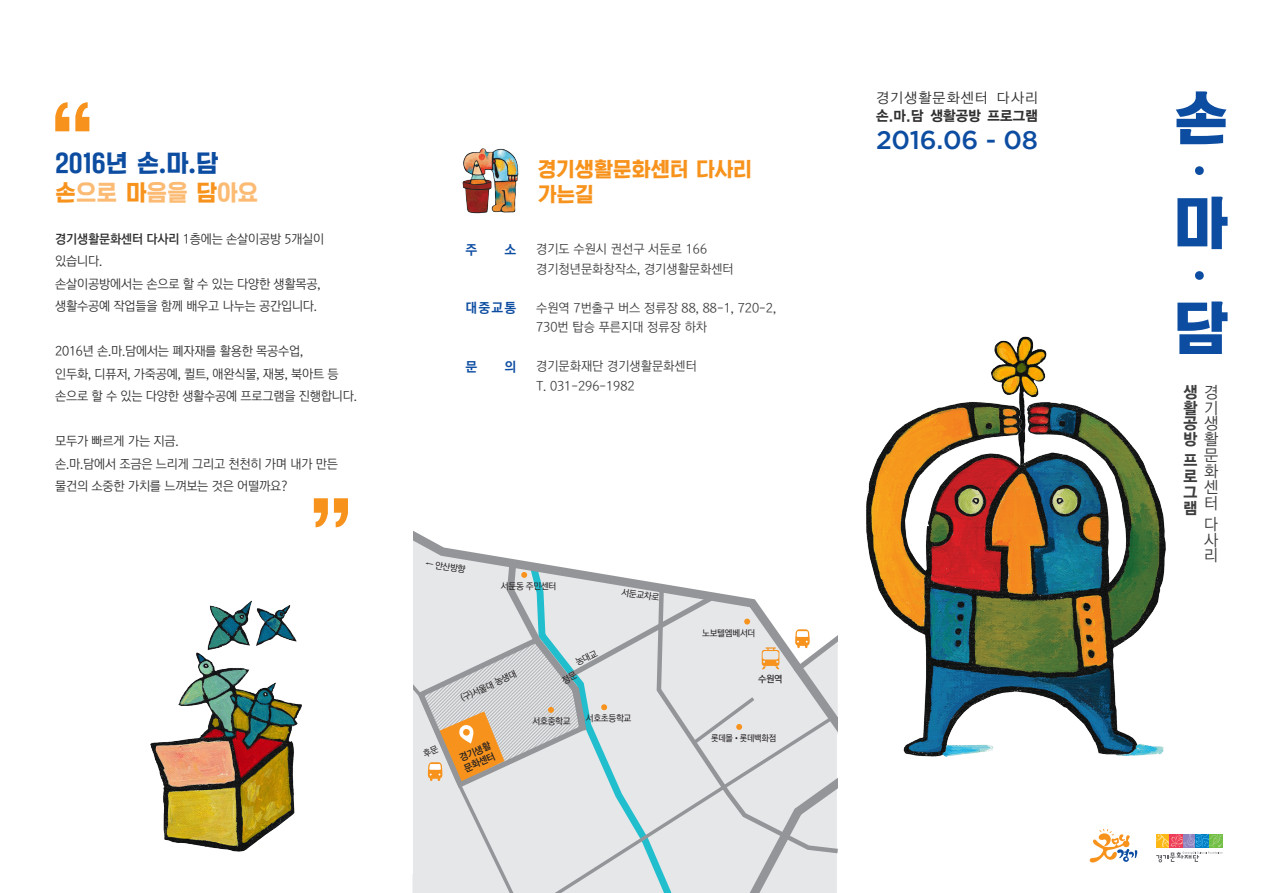
<style>
.page{position:relative;width:1263px;height:893px;background:#fff}
.page>*{position:absolute;margin:0;border:0;box-sizing:border-box;transform-origin:0 0}
.ÙÅÁ_Û{font:55.8px "Korean GESP B";color:#0d4da1}
.ÙÅÁ_Û-2{font:55.8px "Korean GD11 R";color:#0d4da1}
.ÙÅÁ_Û-3{font:500 25.65px "Gotham";letter-spacing:-.01em;color:#0d4da1}
.ÙÅÁ_Û-4{font:23.25px "Korean GESP M";letter-spacing:-.01em;color:#0d4da1}
.ÙÅÁ_Û-5{font:21.6px "Korean GESP M";letter-spacing:-.01em;color:#fcbb74}
.ÙÅÁ_Û-6{font:19.5px "Korean GESP M";letter-spacing:-.01em;color:#f7931d}
.ÙÅÁ_Û-7{font:16.35px/15.9px "YDIYGO320";color:#3e3e3f;text-align:right;scale:.93 1}
.ÙÅÁ_Û-8{font:16.35px/15.9px "YDIYGO350";color:#3e3e3f;text-align:justify;scale:.93 1}
.ÙÅÁ_Û-9{font:14.25px "YDIYGO350";letter-spacing:.015em;color:#312f30;scale:.95 1}
.ÙÅÁ_Û-10{font:14.25px "YDIYGO320";letter-spacing:.09em;color:#312f30}
.ÙÅÁ_Û-11{font:13.5px "Korean GD16 R";color:#0d4da1}
.ÙÅÁ_Û-12{font:12.75px/22.5px "Korean GD12 R";letter-spacing:-.02em;color:#312f30}
.ÙÅÁ_Û-13{font:12.75px "Korean GD12 R";color:#3e3e3f}
.t1{font:9.75px "Korean GD15 R";color:#231f20}
.t2{font:9.6px "Korean GD14 R";color:#231f20}
.t3{font:9px "Korean GD13 R";letter-spacing:-.04em;color:#231f20}
.t4{font:9px "Korean GD13 R";letter-spacing:-.04em;color:#231f20;scale:.95 1}
.s1{color:#f7931d}
.s2{font-family:"Korean GD15 R"}
.s3{font-family:"YDIYGO350"}
</style>
<div class="page">
<svg style="left:1156px;top:833px;width:66px;height:29px"></svg>
<svg style="left:1089px;top:828px;width:48px;height:34px"></svg>
<svg style="left:55px;top:102px;width:34px;height:29px"></svg>
<svg style="left:413px;top:531px;width:81px;height:54px"></svg>
<svg style="left:526px;top:791px;width:311px;height:102px;background:#dbe2e4"></svg>
<svg style="left:654px;top:634px;width:184px;height:222px;background:#dcdddf"></svg>
<div style="left:412px;top:585px;width:114px;height:308px;background:#e6e7e9"></div>
<svg style="left:788px;top:629px;width:50px;height:106px"></svg>
<svg style="left:314px;top:498px;width:34px;height:29px"></svg>
<img style="left:150px;top:600px;width:152px;height:252px">
<img style="left:462px;top:148px;width:57px;height:66px">
<img style="left:991px;top:336px;width:56px;height:55px">
<img style="left:866px;top:391px;width:300px;height:366px">
<svg style="left:414px;top:556px;width:365px;height:235px;background:#dadbd9"></svg>
<p class="ÙÅÁ_Û-4" style="left:55px;top:151px;width:165px">2016년 손.마.담</p>
<p class="ÙÅÁ_Û-5" style="left:55px;top:181px;width:205px"><span class="s1">손</span>으로 <span class="s1">마</span>음을 <span class="s1">담</span>아요</p>
<p class="ÙÅÁ_Û-12" style="left:55px;top:227px;width:271px"><span class="s2">경기생활문화센터 다사리</span> 1층에는 손살이공방 5개실이 있습니다.</p>
<p class="ÙÅÁ_Û-12" style="left:55px;top:272px;width:267px">손살이공방에서는 손으로 할 수 있는 다양한 생활목공, 생활수공예 작업들을 함께 배우고 나누는 공간입니다.</p>
<p class="ÙÅÁ_Û-12" style="left:55px;top:340px;width:249px">2016년 손.마.담에서는 폐자재를 활용한 목공수업,</p>
<p class="ÙÅÁ_Û-12" style="left:55px;top:362px;width:303px">인두화, 디퓨저, 가죽공예, 퀼트, 애완식물, 재봉, 북아트 등 손으로 할 수 있는 다양한 생활수공예 프로그램을 진행합니다.</p>
<p class="ÙÅÁ_Û-12" style="left:55px;top:430px;width:125px">모두가 빠르게 가는 지금.</p>
<p class="ÙÅÁ_Û-12" style="left:55px;top:452px;width:284px">손.마.담에서 조금은 느리게 그리고 천천히 가며 내가 만든 물건의 소중한 가치를 느껴보는 것은 어떨까요?</p>
<p class="ÙÅÁ_Û-11" style="left:465px;top:242px;width:13px">주</p>
<p class="ÙÅÁ_Û-11" style="left:505px;top:242px;width:13px">소</p>
<p class="ÙÅÁ_Û-11" style="left:465px;top:301px;width:53px">대중교통</p>
<p class="ÙÅÁ_Û-11" style="left:465px;top:359px;width:13px">문</p>
<p class="ÙÅÁ_Û-11" style="left:505px;top:359px;width:13px">의</p>
<p class="ÙÅÁ_Û-6" style="left:538px;top:158px;width:216px">경기생활문화센터 다사리</p>
<p class="ÙÅÁ_Û-6" style="left:538px;top:184px;width:57px">가는길</p>
<p class="ÙÅÁ_Û-13" style="left:536px;top:242px;width:173px">경기도 수원시 권선구 서둔로 166</p>
<p class="ÙÅÁ_Û-13" style="left:536px;top:262px;width:199px">경기청년문화창작소, 경기생활문화센터</p>
<p class="ÙÅÁ_Û-13" style="left:536px;top:301px;width:242px">수원역 7번출구 버스 정류장 88, 88-1, 720-2,</p>
<p class="ÙÅÁ_Û-13" style="left:536px;top:320px;width:173px">730번 탑승 푸른지대 정류장 하차</p>
<p class="ÙÅÁ_Û-13" style="left:536px;top:359px;width:162px">경기문화재단 경기생활문화센터</p>
<p class="ÙÅÁ_Û-13" style="left:536px;top:379px;width:100px">T. 031-296-1982</p>
<p class="t3" style="left:426px;top:559px;width:42px;rotate:9deg">← 안산방향</p>
<p class="t3" style="left:501px;top:581px;width:57px">서둔동 주민센터</p>
<p class="t3" style="left:622px;top:587px;width:40px;rotate:9deg">서둔교차로</p>
<p class="t3" style="left:702px;top:629px;width:55px">노보텔엠베서더</p>
<p class="t3" style="left:459px;top:694px;width:62px;rotate:-25deg">(구)서울대 농생대</p>
<p class="t2" style="left:758px;top:673px;width:26px">수원역</p>
<p class="t4" style="left:711px;top:734px;width:70px">롯데몰•롯데백화점</p>
<p class="t3" style="left:533px;top:716px;width:40px">서호중학교</p>
<p class="t3" style="left:586px;top:713px;width:47px">서호초등학교</p>
<p class="t1" style="left:458px;top:754px;width:35px;rotate:-24deg">경기생활</p>
<p class="t1" style="left:462px;top:764px;width:35px;rotate:-24deg">문화센터</p>
<p class="ÙÅÁ_Û-10" style="left:876px;top:90px;width:163px">경기생활문화센터 다사리</p>
<p class="ÙÅÁ_Û-9" style="left:876px;top:109px;width:172px">손.마.담 생활공방 프로그램</p>
<p class="ÙÅÁ_Û-3" style="left:876px;top:126px;width:163px">2016.06 - 08</p>
<p class="ÙÅÁ_Û" style="left:1174px;top:88px;width:54px">손</p>
<p class="ÙÅÁ_Û-2" style="left:1210px;top:146px;width:51px;rotate:90deg">˙</p>
<p class="ÙÅÁ_Û" style="left:1174px;top:193px;width:55px">마</p>
<p class="ÙÅÁ_Û-2" style="left:1210px;top:251px;width:51px;rotate:90deg">˙</p>
<p class="ÙÅÁ_Û" style="left:1174px;top:298px;width:55px">담</p>
<p class="ÙÅÁ_Û-7" style="left:1183px;top:384px;width:39px"><span class="s3">생</span> 경 <span class="s3">활</span> 기 <span class="s3">공</span> 생 <span class="s3">방</span> 활 문<br>화<br>센<br>터</p>
<p class="ÙÅÁ_Û-7" style="left:1204px;top:516px;width:17px;text-align:justify">다 사 리</p>
<p class="ÙÅÁ_Û-8" style="left:1183px;top:453px;width:16px">프 로 그 램</p>
</div>
